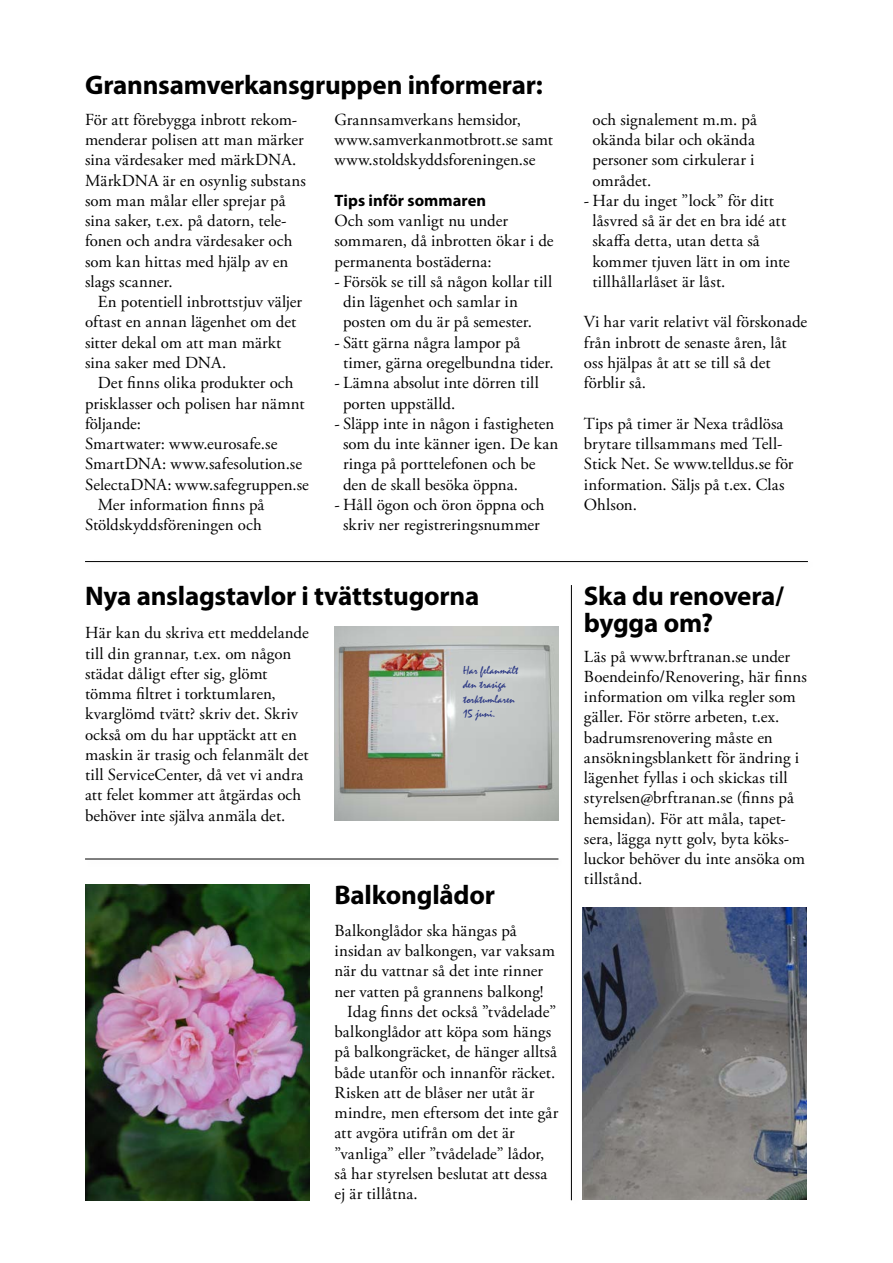
<style>
.page{position:relative;width:893px;height:1263px;background:#fff}
.page>*{position:absolute;margin:0;border:0;box-sizing:border-box;transform-origin:0 0}
.t1{font:700 27px/27px "Myriad Pro";letter-spacing:-.01em;color:#000}
.t2{font:16.8px/20.2px "Adobe Garamond Pro";letter-spacing:.005em;color:#000}
.t3{font:700 16.5px "Myriad Pro";color:#000}
.t4{font:12px/14.4px "Mistral";color:#283583}
</style>
<div class="page">
<img style="left:584px;top:907px;width:223px;height:292px">
<div style="left:81px;top:555px;width:737px;height:19px;background:#000;opacity:.3"></div>
<hr style="left:85px;top:561px;width:723px;height:1px;background:#000">
<img style="left:334px;top:626px;width:224px;height:195px">
<img style="left:85px;top:884px;width:224px;height:316px">
<div style="left:81px;top:853px;width:487px;height:18px;background:#000;opacity:.3"></div>
<hr style="left:85px;top:859px;width:473px;height:1px;background:#000">
<div style="left:565px;top:581px;width:19px;height:629px;background:#fefefe"></div>
<hr style="left:571px;top:585px;width:1px;height:615px;background:#000">
<h1 class="t1" style="left:85px;top:70px;width:459px">Grannsamverkansgruppen informerar:</h1>
<p class="t2" style="left:85px;top:110px;width:222px">För att förebygga inbrott rekom&shy;menderar polisen att man märker sina värdesaker med märkDNA.<br>MärkDNA är en osynlig substans som man målar eller sprejar på sina saker, t.ex. på datorn, tele&shy;fonen och andra värdesaker och som kan hittas med hjälp av en slags scanner.</p>
<p class="t2" style="left:85px;top:292px;width:219px;text-indent:13px">En potentiell inbrottstjuv väljer oftast en annan lägenhet om det sitter dekal om att man märkt sina saker med DNA.</p>
<p class="t2" style="left:98px;top:373px;width:197px">Det finns olika produkter och</p>
<p class="t2" style="left:85px;top:394px;width:221px">prisklasser och polisen har nämnt</p>
<p class="t2" style="left:85px;top:414px;width:58px">följande:</p>
<p class="t2" style="left:85px;top:434px;width:194px">Smartwater: www.eurosafe.se</p>
<p class="t2" style="left:85px;top:454px;width:219px">SmartDNA: www.safesolution.se</p>
<p class="t2" style="left:85px;top:475px;width:225px">SelectaDNA: www.safegruppen.se</p>
<p class="t2" style="left:98px;top:495px;width:168px">Mer information finns på</p>
<p class="t2" style="left:85px;top:515px;width:178px">Stöldskyddsföreningen och</p>
<p class="t2" style="left:334px;top:110px;width:220px">Grannsamverkans hemsidor, www.samverkanmotbrott.se samt www.stoldskyddsforeningen.se</p>
<p class="t3" style="left:334px;top:190px;width:153px">Tips inför sommaren</p>
<p class="t2" style="left:334px;top:211px;width:221px">Och som vanligt nu under sommaren, då inbrotten ökar i de permanenta bostäderna:</p>
<p class="t2" style="left:343px;top:272px;width:211px;text-indent:-9px">- Försök se till så någon kollar till din lägenhet och samlar in posten om du är på semester.</p>
<p class="t2" style="left:343px;top:333px;width:212px;text-indent:-9px">- Sätt gärna några lampor på timer, gärna oregelbundna tider.</p>
<p class="t2" style="left:343px;top:373px;width:197px;text-indent:-9px">- Lämna absolut inte dörren till porten uppställd.</p>
<p class="t2" style="left:343px;top:414px;width:217px;text-indent:-9px">- Släpp inte in någon i fastigheten som du inte känner igen. De kan ringa på porttelefonen och be den de skall besöka öppna.</p>
<p class="t2" style="left:334px;top:495px;width:211px;text-align:center">- Håll ögon och öron öppna och skriv ner registreringsnummer</p>
<h1 class="t1" style="left:85px;top:582px;width:396px">Nya anslagstavlor i tvättstugorna</h1>
<p class="t2" style="left:85px;top:623px;width:225px">Här kan du skriva ett meddelande till din grannar, t.ex. om någon städat dåligt efter sig, glömt tömma filtret i torktumlaren, kvarglömd tvätt? skriv det. Skriv också om du har upptäckt att en maskin är trasig och felanmält det till ServiceCenter, då vet vi andra att felet kommer att åtgärdas och behöver inte själva anmäla det.</p>
<p class="t4" style="left:463px;top:663px;width:57px">Har felanmält den trasiga torktumlaren<br>15 juni.</p>
<h1 class="t1" style="left:334px;top:880px;width:162px">Balkonglådor</h1>
<p class="t2" style="left:334px;top:921px;width:184px">Balkonglådor ska hängas på</p>
<p class="t2" style="left:334px;top:941px;width:222px">insidan av balkongen, var vaksam</p>
<p class="t2" style="left:334px;top:961px;width:210px">när du vattnar så det inte rinner</p>
<p class="t2" style="left:334px;top:982px;width:211px">ner vatten på grannens balkong!</p>
<p class="t2" style="left:347px;top:1002px;width:210px">Idag finns det också ”tvådelade”</p>
<p class="t2" style="left:334px;top:1022px;width:218px">balkonglådor att köpa som hängs</p>
<p class="t2" style="left:334px;top:1042px;width:224px">på balkongräcket, de hänger alltså</p>
<p class="t2" style="left:334px;top:1063px;width:222px">både utanför och innanför räcket.</p>
<p class="t2" style="left:334px;top:1083px;width:201px">Risken att de blåser ner utåt är</p>
<p class="t2" style="left:334px;top:1103px;width:225px">mindre, men eftersom det inte går</p>
<p class="t2" style="left:334px;top:1123px;width:182px">att avgöra utifrån om det är</p>
<p class="t2" style="left:334px;top:1144px;width:211px">”vanliga” eller ”tvådelade” lådor,</p>
<p class="t2" style="left:334px;top:1164px;width:214px">så har styrelsen beslutat att dessa</p>
<p class="t2" style="left:334px;top:1184px;width:85px">ej är tillåtna.</p>
<p class="t2" style="left:592px;top:110px;width:166px">och signalement m.m. på okända bilar och okända personer som cirkulerar i området.</p>
<p class="t2" style="left:592px;top:191px;width:199px;text-indent:-9px">- Har du inget ”lock” för ditt låsvred så är det en bra idé att skaffa detta, utan detta så kommer tjuven lätt in om inte tillhållarlåset är låst.</p>
<p class="t2" style="left:584px;top:313px;width:225px">Vi har varit relativt väl förskonade från inbrott de senaste åren, låt oss hjälpas åt att se till så det förblir så.</p>
<p class="t2" style="left:584px;top:414px;width:211px">Tips på timer är Nexa trådlösa brytare tillsammans med Tell-<br>Stick Net. Se www.telldus.se för information. Säljs på t.ex. Clas<br>Ohlson.</p>
<h1 class="t1" style="left:584px;top:582px;width:202px">Ska du renovera/ bygga om?</h1>
<p class="t2" style="left:584px;top:647px;width:224px">Läs på www.brftranan.se under<br>Boendeinfo/Renovering, här finns information om vilka regler som gäller. För större arbeten, t.ex. badrumsrenovering måste en ansökningsblankett för ändring i lägenhet fyllas i och skickas till styrelsen@brftranan.se (finns på hemsidan). För att måla, tapet&shy;sera, lägga nytt golv, byta köks&shy;luckor behöver du inte ansöka om tillstånd.</p>
</div>
